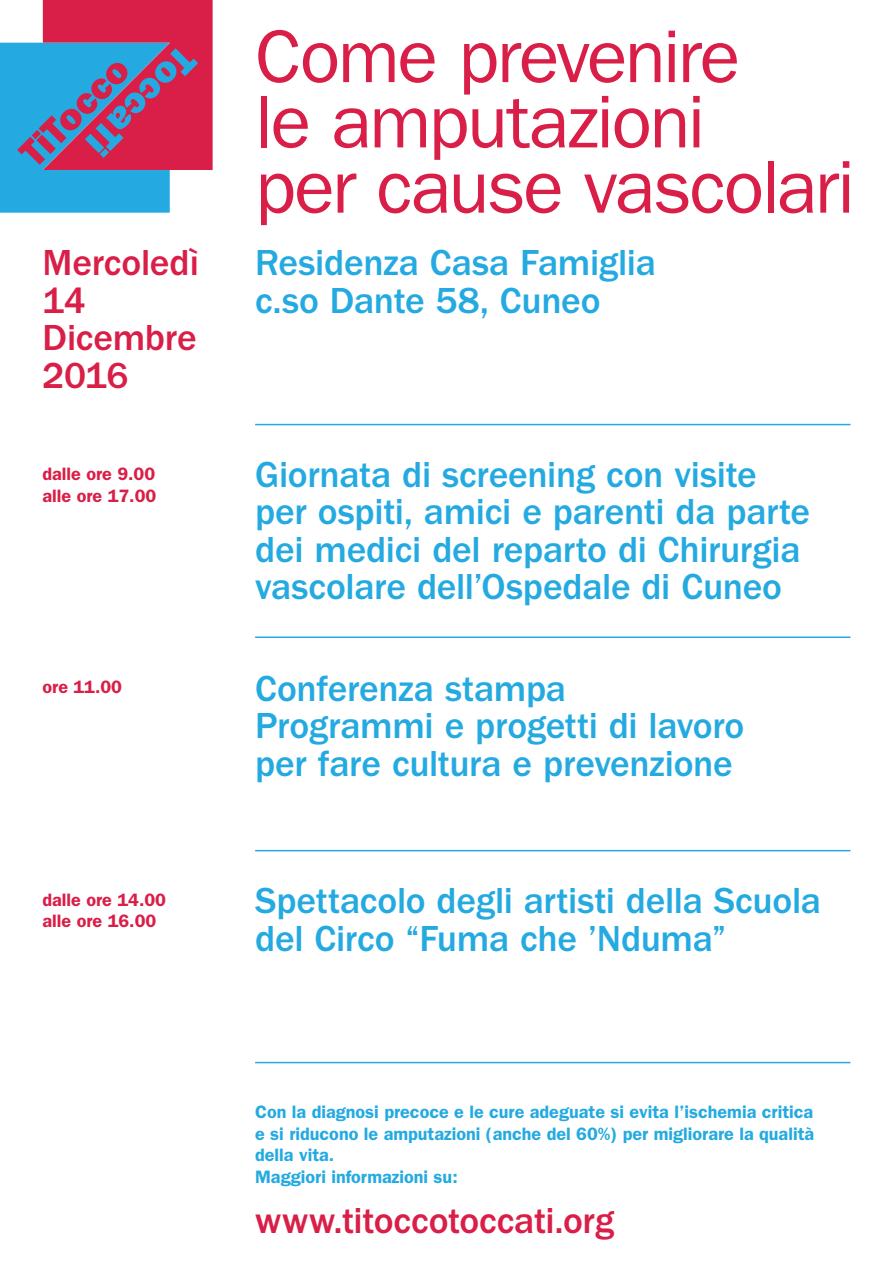
<style>
.page{position:relative;width:893px;height:1276px;background:#fff}
.page>*{position:absolute;margin:0;border:0;box-sizing:border-box;transform-origin:0 0}
.t1{font:75px/65.2px "ITC Franklin Gothic Std";letter-spacing:-.03em;color:#d91e47}
.t2{font:500 37.5px/37.5px "ITC Franklin Gothic Std";letter-spacing:-.01em;color:#24aae1}
.t3{font:500 37.5px/37.5px "ITC Franklin Gothic Std";letter-spacing:-.005em;color:#d91e47}
.t4{font:600 18px/21.6px "ITC Franklin Gothic Std";color:#24aae1}
.t5{font:600 18px/21.6px "ITC Franklin Gothic Std";color:#d91e47}
</style>
<div class="page">
<svg style="left:0;top:0;width:213px;height:213px"></svg>
<hr style="left:255px;top:424px;width:595px;height:1px;background:#24aae1">
<hr style="left:255px;top:636px;width:595px;height:2px;background:#24aae1">
<hr style="left:255px;top:850px;width:595px;height:1px;background:#24aae1">
<hr style="left:255px;top:1061px;width:595px;height:2px;background:#24aae1">
<h1 class="t1" style="left:255px;top:25px;width:601px">Come prevenire<br>le amputazioni<br>per cause vascolari</h1>
<p class="t3" style="left:43px;top:244px;width:158px">Mercoledì<br>14<br>Dicembre<br>2016</p>
<p class="t2" style="left:255px;top:244px;width:402px">Residenza Casa Famiglia c.so Dante 58, Cuneo</p>
<p class="t5" style="left:43px;top:463px;width:115px">dalle ore 9.00 alle ore 17.00</p>
<p class="t5" style="left:43px;top:676px;width:81px">ore 11.00</p>
<p class="t5" style="left:43px;top:888px;width:125px">dalle ore 14.00 alle ore 16.00</p>
<p class="t2" style="left:255px;top:456px;width:557px">Giornata di screening con visite per ospiti, amici e parenti da parte dei medici del reparto di Chirurgia vascolare dell’Ospedale di Cuneo</p>
<p class="t2" style="left:255px;top:670px;width:491px">Conferenza stampa<br>Programmi e progetti di lavoro per fare cultura e prevenzione</p>
<p class="t2" style="left:255px;top:882px;width:568px">Spettacolo degli artisti della Scuola del Circo “Fuma che ’Nduma”</p>
<p class="t4" style="left:255px;top:1101px;width:561px">Con la diagnosi precoce e le cure adeguate si evita l’ischemia critica e si riducono le amputazioni (anche del 60%) per migliorare la qualità della vita.<br>Maggiori informazioni su:</p>
<p class="t3" style="left:255px;top:1202px;width:360px">www.titoccotoccati.org</p>
</div>
